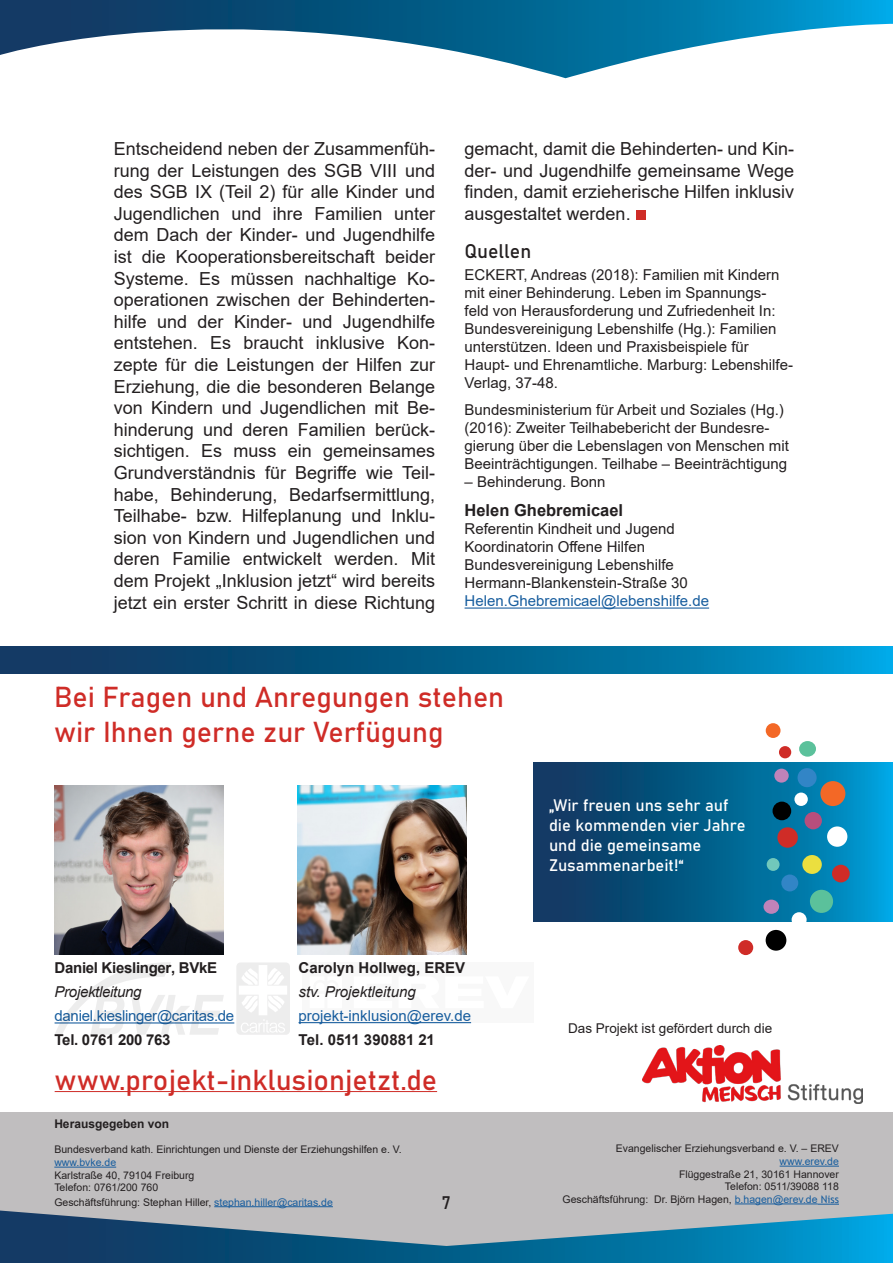
<style>
.page{position:relative;width:893px;height:1263px;background:#fff}
.page>*{position:absolute;margin:0;border:0;box-sizing:border-box;transform-origin:0 0}
.t1{font:28.5px/34.2px "Bahnschrift";color:#cf2c27}
.t2{font:19.5px "Bahnschrift";color:#231f20}
.t3{font:18px/21.6px "Arial";color:#231f20;text-align:justify}
.t4{font:18px "Bahnschrift";color:#231f20}
.t5{font:16.5px/19.8px "Bahnschrift";color:#fff}
.t6{font:700 16.5px "Arial";color:#231f20}
.t7{font:15px/18px "Arial";color:#231f20}
.t8{font:15px "Arial";color:#175d9e}
.t9{font:700 15px "Arial";letter-spacing:-.02em;color:#231f20}
.t10{font:15px "Arial";letter-spacing:-.02em;color:#175d9e}
.t11{font:700 15px "Arial";color:#231f20}
.t12{font:italic 15px "Arial";color:#231f20}
.t13{font:700 15px "Arial";letter-spacing:.005em;color:#231f20}
.t14{font:italic 15px "Arial";letter-spacing:-.02em;color:#231f20}
.t15{font:13.5px "Arial";color:#231f20}
.t16{font:700 12px "Arial";color:#231f20}
.t17{font:10.5px "Arial";color:#231f20}
.t18{font:10.5px "Arial";color:#175d9e}
.s1{color:#175d9e}
.s2{font-family:"Trebuchet MS";color:#175d9e}
</style>
<div class="page">
<div style="left:0;top:1112px;width:893px;height:151px;background:#c0bebf"></div>
<svg style="left:0;top:1210px;width:893px;height:53px"></svg>
<svg style="left:0;top:0;width:893px;height:78px"></svg>
<hr style="left:55px;top:1022px;width:179px;height:1px;background:#175d9e">
<div style="left:302px;top:962px;width:232px;height:60px;background:#f8f8f8"></div>
<hr style="left:299px;top:1022px;width:172px;height:1px;background:#175d9e">
<svg style="left:55px;top:962px;width:169px;height:73px"></svg>
<svg style="left:236px;top:963px;width:54px;height:72px"></svg>
<hr style="left:54px;top:1167px;width:62px;height:1px;background:#175d9e">
<hr style="left:214px;top:1206px;width:119px;height:1px;background:#175d9e">
<hr style="left:780px;top:1166px;width:59px;height:1px;background:#175d9e">
<hr style="left:735px;top:1203px;width:83px;height:1px;background:#175d9e">
<svg style="left:818px;top:1204px;width:21px;height:1px"></svg>
<img style="left:642px;top:1046px;width:221px;height:58px">
<img style="left:298px;top:786px;width:169px;height:168px">
<svg style="left:534px;top:763px;width:359px;height:159px;background:#046290"></svg>
<div style="left:781px;top:874px;width:17px;height:17px;background:#3285c6;border-radius:50%"></div>
<div style="left:832px;top:865px;width:18px;height:17px;background:#cf2c27;border-radius:50%"></div>
<div style="left:766px;top:930px;width:20px;height:21px;background:#000;border-radius:50%"></div>
<div style="left:797px;top:768px;width:20px;height:19px;background:#3285c6;border-radius:50%"></div>
<div style="left:810px;top:890px;width:23px;height:23px;background:#5bc19b;border-radius:50%"></div>
<div style="left:804px;top:812px;width:18px;height:17px;background:#b84e7c;border-radius:50%"></div>
<div style="left:767px;top:858px;width:12px;height:13px;background:#71c8bb;border-radius:50%"></div>
<div style="left:777px;top:827px;width:21px;height:21px;background:#cf2c27;border-radius:50%"></div>
<div style="left:820px;top:781px;width:25px;height:25px;background:#f36826;border-radius:50%"></div>
<div style="left:772px;top:802px;width:19px;height:18px;background:#000;border-radius:50%"></div>
<div style="left:802px;top:855px;width:20px;height:19px;background:#ebdf3f;border-radius:50%"></div>
<div style="left:827px;top:826px;width:20px;height:21px;background:#fff;border-radius:50%"></div>
<div style="left:794px;top:792px;width:14px;height:14px;background:#fff;border-radius:50%"></div>
<div style="left:766px;top:723px;width:14px;height:15px;background:#f36826;border-radius:50%"></div>
<div style="left:738px;top:940px;width:15px;height:15px;background:#cf2c27;border-radius:50%"></div>
<div style="left:799px;top:741px;width:17px;height:16px;background:#5bc19b;border-radius:50%"></div>
<div style="left:774px;top:769px;width:15px;height:14px;background:#c083b9;border-radius:50%"></div>
<div style="left:763px;top:899px;width:16px;height:15px;background:#c083b9;border-radius:50%"></div>
<div style="left:792px;top:912px;width:15px;height:15px;background:#fff;border-radius:50%"></div>
<div style="left:779px;top:746px;width:12px;height:12px;background:#cf2c27;border-radius:50%"></div>
<svg style="left:0;top:647px;width:893px;height:26px;background:#04618f"></svg>
<img style="left:55px;top:786px;width:168px;height:168px">
<hr style="left:55px;top:1091px;width:382px;height:1px;background:#cf2c27">
<hr style="left:465px;top:607px;width:244px;height:2px;background:#175d9e">
<div style="left:637px;top:211px;width:9px;height:9px;background:#cf2c27"></div>
<p class="t3" style="left:114px;top:138px;width:323px">Entscheidend neben der Zusammenfüh&shy;rung der Leistungen des SGB VIII und des SGB IX (Teil 2) für alle Kinder und Jugendlichen und ihre Familien unter dem Dach der Kinder- und Jugendhilfe ist die Kooperationsbereitschaft beider Systeme. Es müssen nachhaltige Ko&shy;operationen zwischen der Behinderten&shy;hilfe und der Kinder- und Jugendhilfe entstehen. Es braucht inklusive Kon&shy;zepte für die Leistungen der Hilfen zur Erziehung, die die besonderen Belange von Kindern und Jugendlichen mit Be&shy;hinderung und deren Familien berück&shy;sichtigen. Es muss ein gemeinsames Grundverständnis für Begriffe wie Teil&shy;habe, Behinderung, Bedarfsermittlung, Teilhabe- bzw. Hilfeplanung und Inklu&shy;sion von Kindern und Jugendlichen und deren Familie entwickelt werden. Mit dem Projekt „Inklusion jetzt“ wird bereits jetzt ein erster Schritt in diese Richtung</p>
<p class="t3" style="left:465px;top:138px;width:331px">gemacht, damit die Behinderten- und Kin&shy;der- und Jugendhilfe gemeinsame Wege finden, damit erzieherische Hilfen inklusiv ausgestaltet werden.</p>
<p class="t2" style="left:465px;top:239px;width:68px">Quellen</p>
<p class="t7" style="left:465px;top:266px;width:330px">ECKERT, Andreas (2018): Familien mit Kindern mit einer Behinderung. Leben im Spannungs&shy;feld von Herausforderung und Zufriedenheit In:<br>Bundesvereinigung Lebenshilfe (Hg.): Familien unterstützen. Ideen und Praxisbeispiele für Haupt- und Ehrenamtliche. Marburg: Lebenshilfe-Verlag, 37-48.</p>
<p class="t7" style="left:465px;top:400px;width:326px">Bundesministerium für Arbeit und Soziales (Hg.) (2016): Zweiter Teilhabebericht der Bundesre&shy;gierung über die Lebenslagen von Menschen mit Beeinträchtigungen. Teilhabe – Beeinträchtigung</p>
<p class="t7" style="left:465px;top:472px;width:142px">– Behinderung. Bonn</p>
<p class="t6" style="left:465px;top:499px;width:160px">Helen Ghebremicael</p>
<p class="t7" style="left:465px;top:520px;width:212px">Referentin Kindheit und Jugend</p>
<p class="t7" style="left:465px;top:538px;width:182px">Koordinatorin Offene Hilfen</p>
<p class="t7" style="left:465px;top:556px;width:211px">Bundesvereinigung Lebenshilfe</p>
<p class="t7" style="left:465px;top:574px;width:225px">Hermann-Blankenstein-Straße 30</p>
<p class="t8" style="left:465px;top:591px;width:246px">Helen.Ghebremicael@lebenshilfe.de</p>
<p class="t1" style="left:54px;top:680px;width:452px">Bei Fragen und Anregungen stehen wir Ihnen gerne zur Verfügung</p>
<p class="t9" style="left:55px;top:957px;width:164px">Daniel Kieslinger, BVkE</p>
<p class="t14" style="left:55px;top:982px;width:88px">Projektleitung</p>
<p class="t10" style="left:55px;top:1006px;width:181px">daniel.kieslinger@caritas.de</p>
<p class="t9" style="left:55px;top:1029px;width:117px">Tel. 0761 200 763</p>
<p class="t11" style="left:299px;top:957px;width:168px">Carolyn Hollweg, EREV</p>
<p class="t12" style="left:299px;top:982px;width:119px">stv. Projektleitung</p>
<p class="t8" style="left:299px;top:1005px;width:174px">projekt-inklusion@erev.de</p>
<p class="t13" style="left:299px;top:1029px;width:138px">Tel. 0511 390881 21</p>
<p class="t1" style="left:55px;top:1063px;width:384px">www.projekt-inklusionjetzt.de</p>
<p class="t16" style="left:54px;top:1115px;width:116px">Herausgegeben von</p>
<p class="t17" style="left:54px;top:1142px;width:349px">Bundesverband kath. Einrichtungen und Dienste der Erziehungshilfen e. V.</p>
<p class="t18" style="left:54px;top:1155px;width:63px">www.bvke.de</p>
<p class="t17" style="left:54px;top:1168px;width:142px">Karlstraße 40, 79104 Freiburg</p>
<p class="t17" style="left:54px;top:1180px;width:105px">Telefon: 0761/200 760</p>
<p class="t17" style="left:54px;top:1195px;width:280px">Geschäftsführung: Stephan Hiller, <span class="s1">stephan.hiller@caritas.de</span></p>
<p class="t4" style="left:442px;top:1191px;width:11px">7</p>
<p class="t5" style="left:549px;top:795px;width:198px">„Wir freuen uns sehr auf die kommenden vier Jahre und die gemeinsame<br>Zusammenarbeit!“</p>
<p class="t15" style="left:568px;top:1018px;width:206px">Das Projekt ist gefördert durch die</p>
<p class="t17" style="left:616px;top:1141px;width:225px">Evangelischer Erziehungsverband e. V. – EREV</p>
<p class="t18" style="left:780px;top:1154px;width:61px">www.erev.de</p>
<p class="t17" style="left:679px;top:1167px;width:161px">Flüggestraße 21, 30161 Hannover</p>
<p class="t17" style="left:725px;top:1179px;width:116px">Telefon: 0511/39088 118</p>
<p class="t17" style="left:563px;top:1192px;width:278px">Geschäftsführung: Dr. Björn Hagen, <span class="s1">b.hagen@erev.de</span> <span class="s2">Niss</span></p>
</div>
